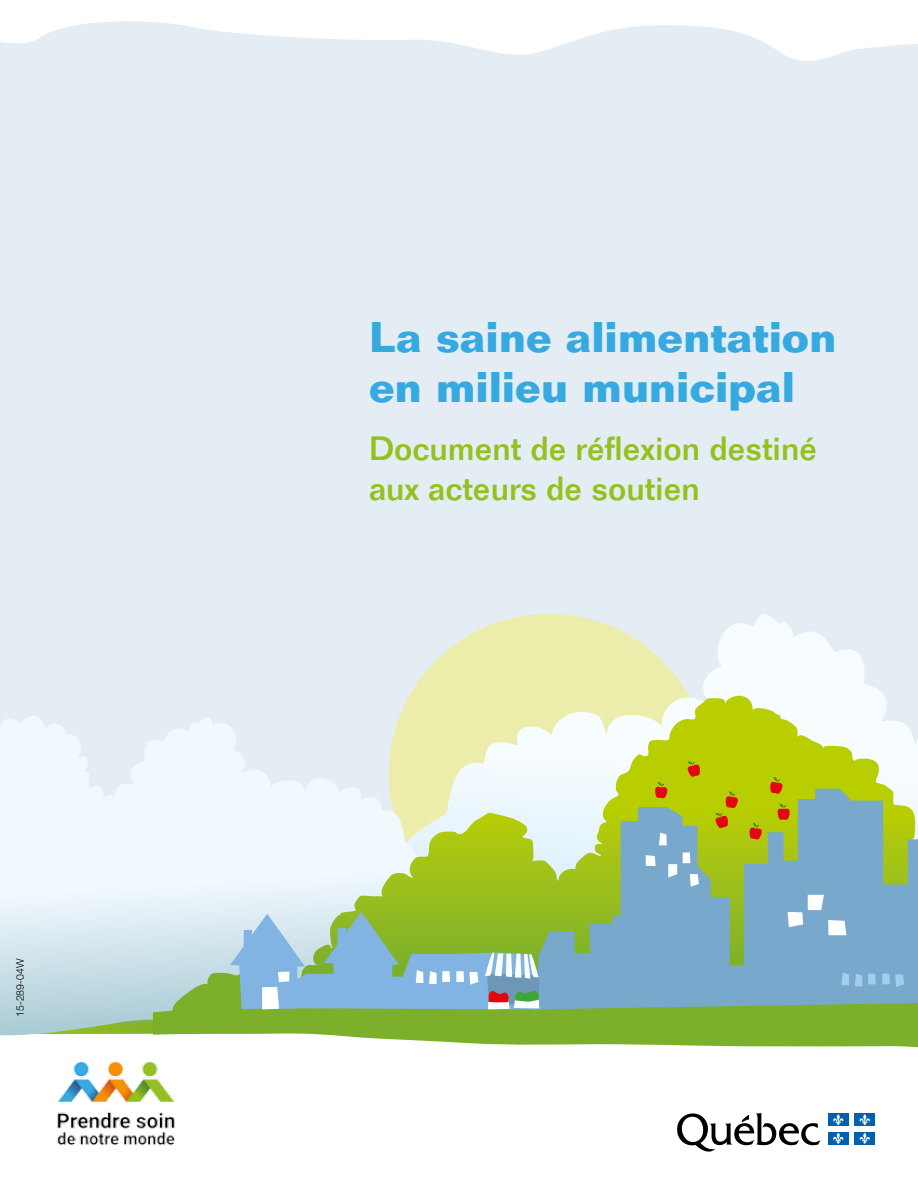
<style>
.page{position:relative;width:918px;height:1188px;background:#fff}
.page>*{position:absolute;margin:0;border:0;box-sizing:border-box;transform-origin:0 0}
.t1{font:700 42px/50.4px "Folio";color:#36a9e1}
.t2{font:500 33px/39.6px "Folio";color:#95c11f}
.t3{font:300 10.5px "Helvetica Neue LT Std";color:#000}
</style>
<div class="page">
<svg style="left:677px;top:1113px;width:144px;height:39px"></svg>
<div style="left:828px;top:1113px;width:21px;height:13px;background:#0062ae"></div>
<svg style="left:833px;top:1114px;width:11px;height:11px"></svg>
<div style="left:855px;top:1113px;width:20px;height:13px;background:#0062ae"></div>
<svg style="left:859px;top:1114px;width:11px;height:11px"></svg>
<div style="left:828px;top:1132px;width:21px;height:13px;background:#0062ae"></div>
<svg style="left:833px;top:1133px;width:11px;height:11px"></svg>
<div style="left:855px;top:1132px;width:20px;height:13px;background:#0062ae"></div>
<svg style="left:859px;top:1133px;width:11px;height:11px"></svg>
<img style="left:57px;top:1061px;width:118px;height:84px">
<div style="left:0;top:21px;width:918px;height:689px;background:#e4edf4"></div>
<svg style="left:233px;top:611px;width:685px;height:87px"></svg>
<svg style="left:0;top:710px;width:153px;height:326px"></svg>
<svg style="left:153px;top:698px;width:765px;height:349px"></svg>
<svg style="left:537px;top:789px;width:381px;height:220px;background:#90b796"></svg>
<svg style="left:654px;top:782px;width:15px;height:17px"></svg>
<svg style="left:749px;top:823px;width:14px;height:17px"></svg>
<svg style="left:776px;top:804px;width:15px;height:16px"></svg>
<svg style="left:769px;top:777px;width:15px;height:17px"></svg>
<svg style="left:714px;top:791px;width:26px;height:37px"></svg>
<svg style="left:686px;top:760px;width:15px;height:17px"></svg>
<svg style="left:659px;top:833px;width:8px;height:12px"></svg>
<svg style="left:842px;top:973px;width:7px;height:12px"></svg>
<svg style="left:683px;top:852px;width:7px;height:11px"></svg>
<svg style="left:855px;top:974px;width:21px;height:12px"></svg>
<svg style="left:690px;top:874px;width:9px;height:13px"></svg>
<svg style="left:882px;top:974px;width:22px;height:13px"></svg>
<svg style="left:668px;top:864px;width:9px;height:14px"></svg>
<svg style="left:646px;top:855px;width:10px;height:11px"></svg>
<svg style="left:788px;top:895px;width:58px;height:40px"></svg>
<svg style="left:230px;top:912px;width:488px;height:111px;background:#88b59f"></svg>
<p class="t3" style="left:14px;top:1017px;width:60px;rotate:-90deg">15-289-04W</p>
<p class="t1" style="left:369px;top:312px;width:469px">La saine alimentation en milieu municipal</p>
<p class="t2" style="left:369px;top:428px;width:450px">Document de réflexion destiné aux acteurs de soutien</p>
</div>
